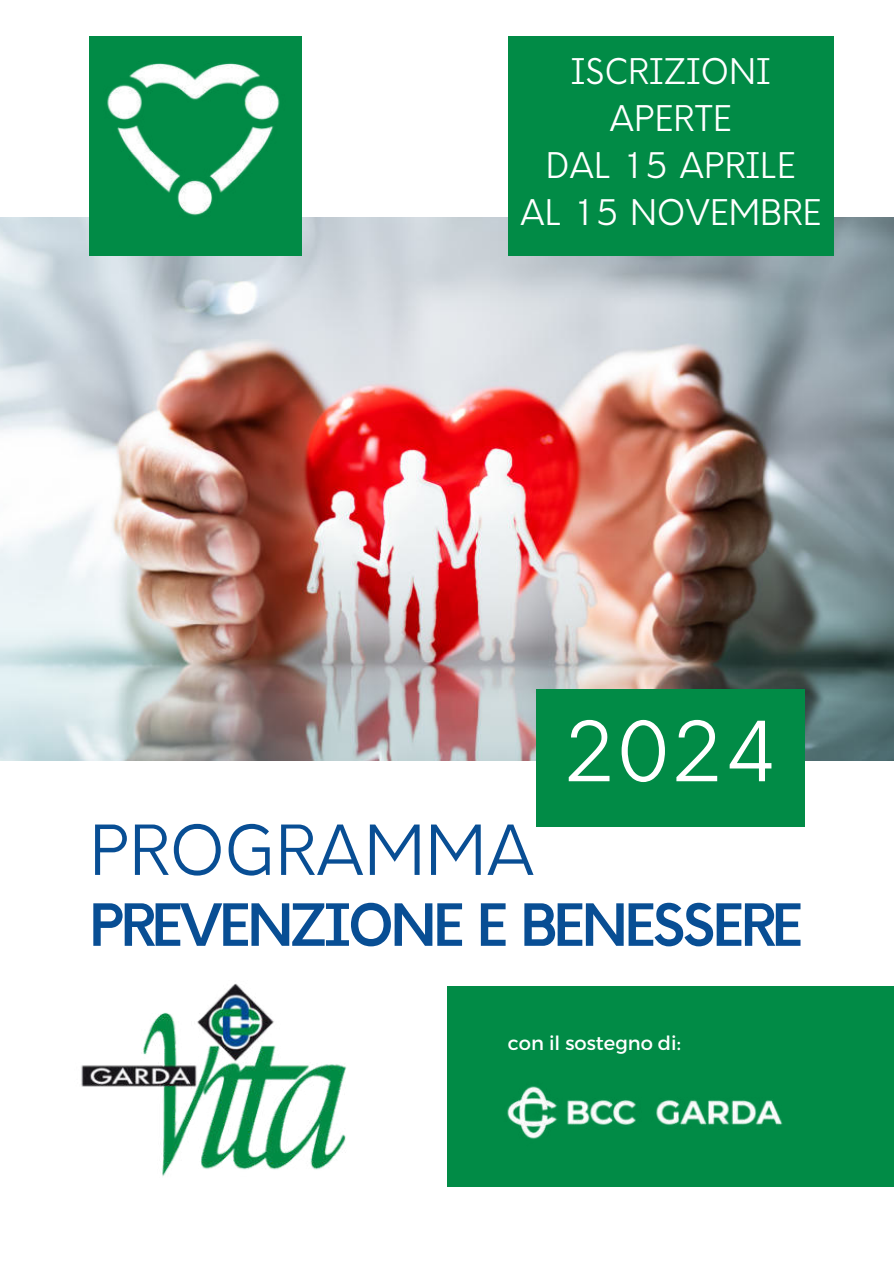
<style>
.page{position:relative;width:894px;height:1264px;background:#fff}
.page>*{position:absolute;margin:0;border:0;box-sizing:border-box;transform-origin:0 0}
.t1{font:80.7px "Amicale";color:#fff}
.t2{font:67.2px "Amicale";color:#084e94}
.t3{font:700 56.7px "Amicale";letter-spacing:-.055em;color:#084e94}
.t4{font:34.5px/47.2px "Amicale";color:#fff;text-align:center}
.t5{font:19.5px "Montserrat";color:#fff}
</style>
<div class="page">
<img style="left:0;top:217px;width:893px;height:543px">
<div style="left:89px;top:36px;width:213px;height:220px;background:#018b46"></div>
<div style="left:536px;top:689px;width:268px;height:137px;background:#018b46"></div>
<div style="left:446px;top:986px;width:447px;height:201px;background:#018b46"></div>
<img style="left:81px;top:983px;width:266px;height:193px">
<img style="left:507px;top:1086px;width:276px;height:53px">
<img style="left:107px;top:63px;width:173px;height:153px">
<div style="left:507px;top:36px;width:326px;height:220px;background:#018b46"></div>
<p class="t4" style="left:520px;top:43px;width:303px">ISCRIZIONI<br>APERTE<br>DAL 15 APRILE<br>AL 15 NOVEMBRE</p>
<h1 class="t1" style="left:562px;top:682px;width:217px">2024</h1>
<h2 class="t2" style="left:89px;top:793px;width:446px">PROGRAMMA</h2>
<h3 class="t3" style="left:89px;top:875px;width:715px">PREVENZIONE E BENESSERE</h3>
<p class="t5" style="left:507px;top:1031px;width:174px">con il sostegno di:</p>
</div>
